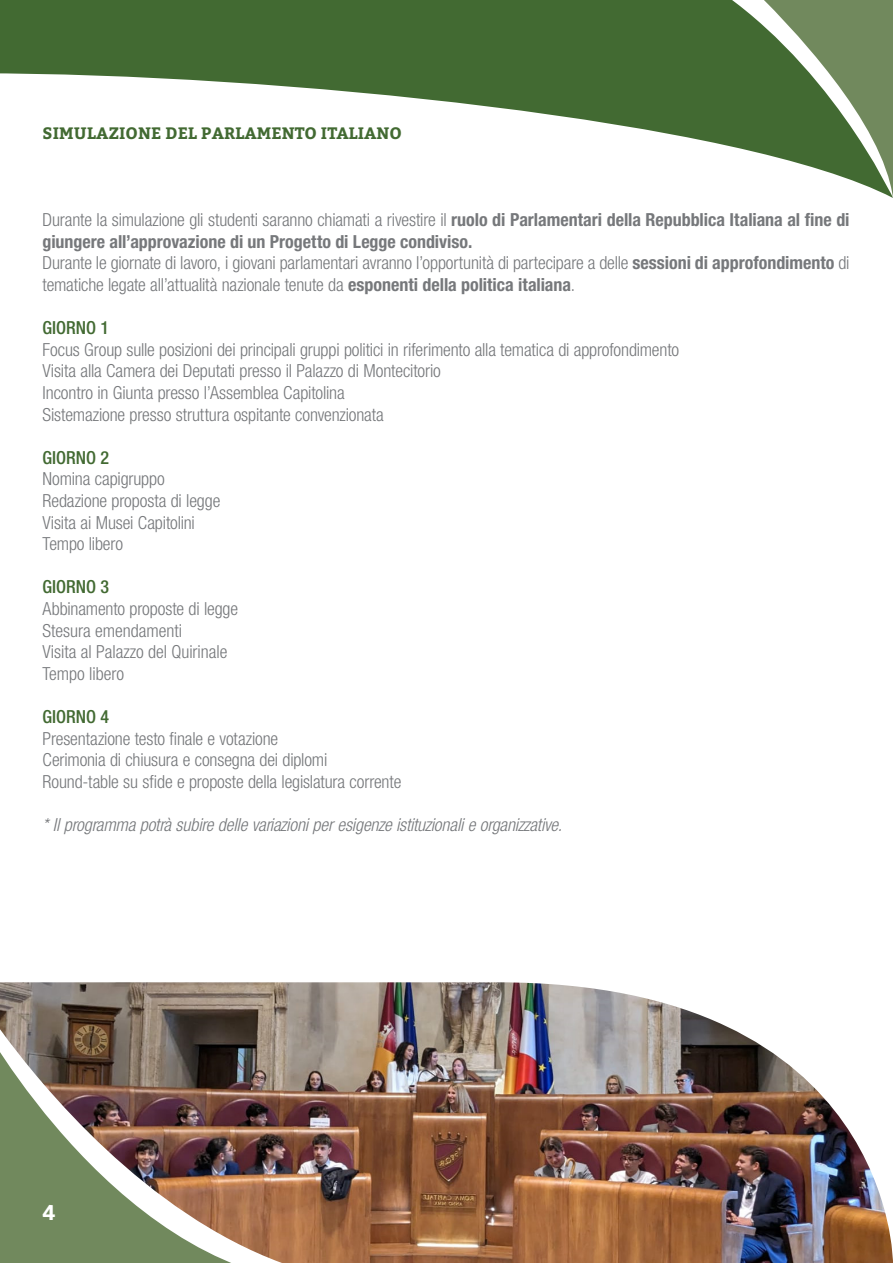
<style>
.page{position:relative;width:893px;height:1263px;background:#fff}
.page>*{position:absolute;margin:0;border:0;box-sizing:border-box;transform-origin:0 0}
.t1{font:700 21px "Bitter";color:#fff}
.t2{font:300 condensed 18px/21.6px "Helvetica Neue LT Std";letter-spacing:-.01em;color:#76787b}
.t3{font:700 condensed 18px/21.6px "Helvetica Neue LT Std";color:#76787b}
.t4{font:italic 300 condensed 18px "Helvetica Neue LT Std";letter-spacing:-.01em;color:#76787b}
.t5{font:500 condensed 18px "Helvetica Neue LT Std";color:#426a32}
.t6{font:700 16.5px "Bitter";letter-spacing:.01em;color:#426a32}
.s1{font-weight:300}
.s2{font-weight:700}
</style>
<div class="page">
<svg style="left:0;top:0;width:893px;height:198px"></svg>
<img style="left:0;top:982px;width:893px;height:281px">
<p class="t6" style="left:43px;top:120px;width:361px">SIMULAZIONE DEL PARLAMENTO ITALIANO</p>
<p class="t3" style="left:43px;top:209px;width:809px"><span class="s1">Durante la simulazione gli studenti saranno chiamati a rivestire il</span> ruolo di Parlamentari della Repubblica Italiana al fine di giungere all’approvazione di un Progetto di Legge condiviso.</p>
<p class="t2" style="left:43px;top:252px;width:808px">Durante le giornate di lavoro, i giovani parlamentari avranno l’opportunità di partecipare a delle <span class="s2">sessioni di approfondimento</span> di tematiche legate all’attualità nazionale tenute da <span class="s2">esponenti della politica italiana</span>.</p>
<p class="t5" style="left:43px;top:317px;width:68px">GIORNO 1</p>
<p class="t2" style="left:43px;top:338px;width:638px">Focus Group sulle posizioni dei principali gruppi politici in riferimento alla tematica di approfondimento</p>
<p class="t2" style="left:43px;top:360px;width:400px">Visita alla Camera dei Deputati presso il Palazzo di Montecitorio</p>
<p class="t2" style="left:43px;top:382px;width:304px">Incontro in Giunta presso l’Assemblea Capitolina</p>
<p class="t2" style="left:43px;top:403px;width:343px">Sistemazione presso struttura ospitante convenzionata</p>
<p class="t5" style="left:43px;top:447px;width:68px">GIORNO 2</p>
<p class="t2" style="left:43px;top:468px;width:124px">Nomina capigruppo</p>
<p class="t2" style="left:43px;top:490px;width:179px">Redazione proposta di legge</p>
<p class="t2" style="left:43px;top:511px;width:154px">Visita ai Musei Capitolini</p>
<p class="t2" style="left:43px;top:533px;width:82px">Tempo libero</p>
<p class="t5" style="left:43px;top:576px;width:68px">GIORNO 3</p>
<p class="t2" style="left:43px;top:598px;width:197px">Abbinamento proposte di legge</p>
<p class="t2" style="left:43px;top:619px;width:141px">Stesura emendamenti</p>
<p class="t2" style="left:43px;top:641px;width:187px">Visita al Palazzo del Quirinale</p>
<p class="t2" style="left:43px;top:662px;width:83px">Tempo libero</p>
<p class="t5" style="left:43px;top:706px;width:68px">GIORNO 4</p>
<p class="t2" style="left:43px;top:727px;width:237px">Presentazione testo finale e votazione</p>
<p class="t2" style="left:43px;top:749px;width:286px">Cerimonia di chiusura e consegna dei diplomi</p>
<p class="t2" style="left:43px;top:770px;width:360px">Round-table su sfide e proposte della legislatura corrente</p>
<p class="t4" style="left:43px;top:814px;width:521px">* Il programma potrà subire delle variazioni per esigenze istituzionali e organizzative.</p>
<p class="t1" style="left:43px;top:1197px;width:15px">4</p>
</div>
